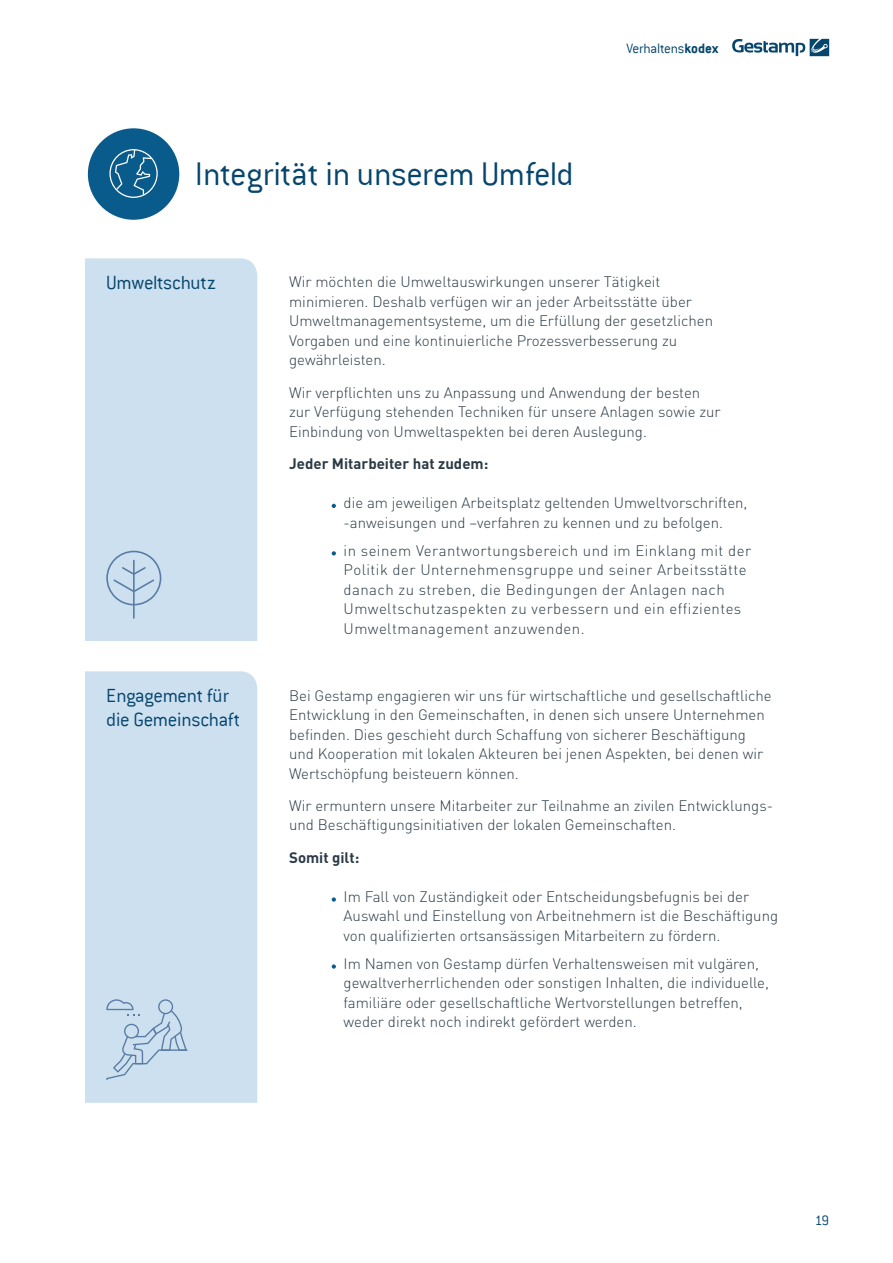
<style>
.page{position:relative;width:893px;height:1263px;background:#fff}
.page>*{position:absolute;margin:0;border:0;box-sizing:border-box;transform-origin:0 0}
.t1{font:300 36px "Conduit ITC";letter-spacing:-.01em;color:#06466d}
.t2{font:300 21px/24px "Conduit ITC";letter-spacing:-.015em;color:#06466d}
.t3{font:300 15px/19.5px "DIN";color:#2b3a45}
.t4{font:300 15px/19.5px "DIN";letter-spacing:.03em;color:#2b3a45}
.t5{font:700 15px "DIN";color:#2b3a45}
.t6{font:300 15px "Conduit ITC";letter-spacing:-.02em;color:#06466d}
.s1{font-weight:700}
</style>
<div class="page">
<svg style="left:732px;top:39px;width:97px;height:17px"></svg>
<div style="left:85px;top:258px;width:172px;height:383px;background:#cde0f0"></div>
<div style="left:85px;top:671px;width:172px;height:432px;background:#cde0f0"></div>
<svg style="left:332px;top:504px;width:4px;height:4px"></svg>
<svg style="left:332px;top:551px;width:4px;height:4px"></svg>
<svg style="left:332px;top:897px;width:4px;height:5px"></svg>
<svg style="left:332px;top:964px;width:4px;height:5px"></svg>
<svg style="left:106px;top:999px;width:81px;height:81px;background:#bfd4e7"></svg>
<svg style="left:106px;top:551px;width:55px;height:68px;background:#bed3e6"></svg>
<div style="left:88px;top:128px;width:91px;height:92px;background:#085b8b;border-radius:50%"></div>
<svg style="left:109px;top:149px;width:49px;height:49px"></svg>
<h1 class="t1" style="left:195px;top:155px;width:380px">Integrität in unserem Umfeld</h1>
<p class="t6" style="left:626px;top:40px;width:93px">Verhaltens<span class="s1">kodex</span></p>
<h2 class="t2" style="left:106px;top:270px;width:111px">Umweltschutz</h2>
<h2 class="t2" style="left:106px;top:683px;width:135px">Engagement für die Gemeinschaft</h2>
<p class="t3" style="left:289px;top:272px;width:425px">Wir möchten die Umweltauswirkungen unserer Tätigkeit minimieren. Deshalb verfügen wir an jeder Arbeitsstätte über Umweltmanagementsysteme, um die Erfüllung der gesetzlichen Vorgaben und eine kontinuierliche Prozessverbesserung zu gewährleisten.</p>
<p class="t3" style="left:289px;top:382px;width:433px">Wir verpflichten uns zu Anpassung und Anwendung der besten zur Verfügung stehenden Techniken für unsere Anlagen sowie zur<br>Einbindung von Umweltaspekten bei deren Auslegung.</p>
<p class="t5" style="left:289px;top:454px;width:201px">Jeder Mitarbeiter hat zudem:</p>
<p class="t3" style="left:344px;top:493px;width:405px">die am jeweiligen Arbeitsplatz geltenden Umweltvorschriften, -anweisungen und –verfahren zu kennen und zu befolgen.</p>
<p class="t4" style="left:344px;top:540px;width:409px">in seinem Verantwortungsbereich und im Einklang mit der Politik der Unternehmensgruppe und seiner Arbeitsstätte danach zu streben, die Bedingungen der Anlagen nach Umweltschutzaspekten zu verbessern und ein effizientes Umweltmanagement anzuwenden.</p>
<p class="t3" style="left:289px;top:685px;width:484px">Bei Gestamp engagieren wir uns für wirtschaftliche und gesellschaftliche Entwicklung in den Gemeinschaften, in denen sich unsere Unternehmen befinden. Dies geschieht durch Schaffung von sicherer Beschäftigung und Kooperation mit lokalen Akteuren bei jenen Aspekten, bei denen wir Wertschöpfung beisteuern können.</p>
<p class="t3" style="left:289px;top:796px;width:486px">Wir ermuntern unsere Mitarbeiter zur Teilnahme an zivilen Entwicklungs&shy;und Beschäftigungsinitiativen der lokalen Gemeinschaften.</p>
<p class="t5" style="left:289px;top:847px;width:72px">Somit gilt:</p>
<p class="t3" style="left:344px;top:886px;width:436px">Im Fall von Zuständigkeit oder Entscheidungsbefugnis bei der<br>Auswahl und Einstellung von Arbeitnehmern ist die Beschäftigung von qualifizierten ortsansässigen Mitarbeitern zu fördern.</p>
<p class="t3" style="left:344px;top:953px;width:427px">Im Namen von Gestamp dürfen Verhaltensweisen mit vulgären, gewaltverherrlichenden oder sonstigen Inhalten, die individuelle, familiäre oder gesellschaftliche Wertvorstellungen betreffen, weder direkt noch indirekt gefördert werden.</p>
<p class="t6" style="left:815px;top:1212px;width:16px">19</p>
</div>
